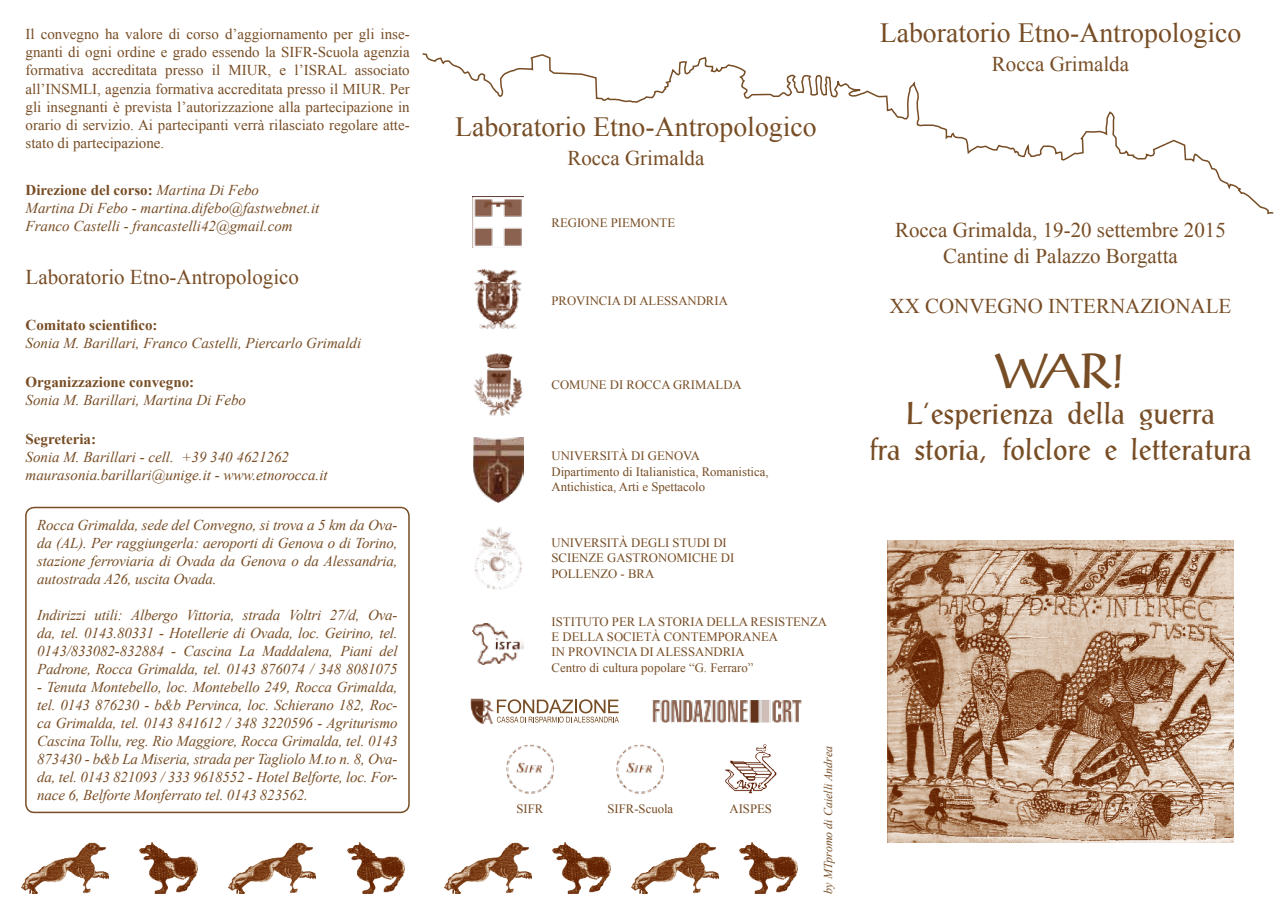
<style>
.page{position:relative;width:1276px;height:915px;background:#fff}
.page>*{position:absolute;margin:0;border:0;box-sizing:border-box;transform-origin:0 0}
.t1{font:48px "Alex Antiqua Book";color:#774d25}
.t2{font:30px/36px "Alex Antiqua Book";color:#774d25;text-align:center}
.t3{font:27.75px "Times New Roman";color:#774d25}
.t4{font:21px/25.2px "Times New Roman";color:#774d25;text-align:center}
.t5{font:italic 15px/18px "Times New Roman";color:#774d25;text-align:justify}
.t6{font:15px/18px "Times New Roman";color:#774d25;text-align:justify}
.t7{font:700 15px "Times New Roman";color:#774d25}
.t8{font:12.75px/15.3px "Times New Roman";color:#774d25}
.t9{font:italic 12px "Times New Roman";color:#774d25}
.s1{font-weight:700;font-style:normal}
</style>
<div class="page">
<svg style="left:422px;top:53px;width:852px;height:162px"></svg>
<img style="left:472px;top:197px;width:51px;height:51px">
<img style="left:474px;top:269px;width:48px;height:60px">
<img style="left:473px;top:353px;width:50px;height:63px">
<img style="left:473px;top:437px;width:50px;height:65px">
<img style="left:474px;top:527px;width:48px;height:63px">
<img style="left:472px;top:623px;width:51px;height:41px">
<img style="left:653px;top:699px;width:148px;height:23px">
<img style="left:470px;top:698px;width:24px;height:25px">
<svg style="left:497px;top:699px;width:122px;height:23px"></svg>
<div style="left:25px;top:506px;width:385px;height:306px;border:2px solid #774d25;border-radius:9px"></div>
<img style="left:506px;top:744px;width:48px;height:50px">
<img style="left:616px;top:744px;width:48px;height:50px">
<img style="left:725px;top:744px;width:51px;height:50px">
<img style="left:22px;top:842px;width:87px;height:51px">
<img style="left:229px;top:842px;width:87px;height:51px">
<img style="left:140px;top:842px;width:58px;height:51px">
<img style="left:347px;top:842px;width:58px;height:51px">
<img style="left:444px;top:842px;width:87px;height:51px">
<img style="left:631px;top:842px;width:87px;height:51px">
<img style="left:552px;top:842px;width:58px;height:51px">
<img style="left:739px;top:842px;width:58px;height:51px">
<img style="left:887px;top:540px;width:346px;height:302px">
<p class="t6" style="left:26px;top:25px;width:386px">Il convegno ha valore di corso d’aggiornamento per gli inse&shy;gnanti di ogni ordine e grado essendo la SIFR-Scuola agenzia formativa accreditata presso il MIUR, e l’ISRAL associato all’INSMLI, agenzia formativa accreditata presso il MIUR. Per gli insegnanti è prevista l’autorizzazione alla partecipazione in orario di servizio. Ai partecipanti verrà rilasciato regolare atte&shy;stato di partecipazione.</p>
<p class="t5" style="left:26px;top:180px;width:295px;text-align:left"><span class="s1">Direzione del corso:</span> Martina Di Febo<br>Martina Di Febo - martina.difebo@fastwebnet.it<br>Franco Castelli - francastelli42@gmail.com</p>
<h3 class="t4" style="left:26px;top:264px;width:275px">Laboratorio Etno-Antropologico</h3>
<p class="t7" style="left:26px;top:314px;width:134px">Comitato scientifico:</p>
<p class="t5" style="left:26px;top:333px;width:337px">Sonia M. Barillari, Franco Castelli, Piercarlo Grimaldi</p>
<p class="t7" style="left:26px;top:371px;width:170px">Organizzazione convegno:</p>
<p class="t5" style="left:26px;top:390px;width:222px">Sonia M. Barillari, Martina Di Febo</p>
<p class="t7" style="left:26px;top:429px;width:72px">Segreteria:</p>
<p class="t5" style="left:26px;top:448px;width:304px">Sonia M. Barillari - cell. +39 340 4621262 maurasonia.barillari@unige.it - www.etnorocca.it</p>
<p class="t5" style="left:37px;top:515px;width:362px">Rocca Grimalda, sede del Convegno, si trova a 5 km da Ova&shy;da (AL). Per raggiungerla: aeroporti di Genova o di Torino, stazione ferroviaria di Ovada da Genova o da Alessandria, autostrada A26, uscita Ovada.</p>
<p class="t5" style="left:37px;top:605px;width:362px">Indirizzi utili: Albergo Vittoria, strada Voltri 27/d, Ova&shy;da, tel. 0143.80331 - Hotellerie di Ovada, loc. Geirino, tel.<br>0143/833082-832884 - Cascina La Maddalena, Piani del Padrone, Rocca Grimalda, tel. 0143 876074 / 348 8081075</p>
<p class="t5" style="left:37px;top:677px;width:362px">- Tenuta Montebello, loc. Montebello 249, Rocca Grimalda, tel. 0143 876230 - b&amp;b Pervinca, loc. Schierano 182, Roc&shy;ca Grimalda, tel. 0143 841612 / 348 3220596 - Agriturismo Cascina Tollu, reg. Rio Maggiore, Rocca Grimalda, tel. 0143<br>873430 - b&amp;b La Miseria, strada per Tagliolo M.to n. 8, Ova&shy;da, tel. 0143 821093 / 333 9618552 - Hotel Belforte, loc. For&shy;nace 6, Belforte Monferrato tel. 0143 823562.</p>
<h3 class="t3" style="left:455px;top:108px;width:363px">Laboratorio Etno-Antropologico</h3>
<h3 class="t4" style="left:567px;top:145px;width:139px">Rocca Grimalda</h3>
<p class="t8" style="left:551px;top:215px;width:125px">REGIONE PIEMONTE</p>
<p class="t8" style="left:551px;top:292px;width:178px">PROVINCIA DI ALESSANDRIA</p>
<p class="t8" style="left:551px;top:377px;width:192px">COMUNE DI ROCCA GRIMALDA</p>
<p class="t8" style="left:551px;top:448px;width:219px">UNIVERSITÀ DI GENOVA<br>Dipartimento di Italianistica, Romanistica,<br>Antichistica, Arti e Spettacolo</p>
<p class="t8" style="left:551px;top:534px;width:184px">UNIVERSITÀ DEGLI STUDI DI<br>SCIENZE GASTRONOMICHE DI<br>POLLENZO - BRA</p>
<p class="t8" style="left:551px;top:613px;width:277px">ISTITUTO PER LA STORIA DELLA RESISTENZA E DELLA SOCIETÀ CONTEMPORANEA<br>IN PROVINCIA DI ALESSANDRIA<br>Centro di cultura popolare “G. Ferraro”</p>
<p class="t8" style="left:516px;top:800px;width:28px">SIFR</p>
<p class="t8" style="left:607px;top:800px;width:67px">SIFR-Scuola</p>
<p class="t8" style="left:729px;top:800px;width:44px">AISPES</p>
<p class="t9" style="left:820px;top:893px;width:149px;rotate:-90deg">by MTpromo di Caielli Andrea</p>
<h3 class="t3" style="left:879px;top:14px;width:363px">Laboratorio Etno-Antropologico</h3>
<h3 class="t4" style="left:992px;top:51px;width:139px">Rocca Grimalda</h3>
<h3 class="t4" style="left:895px;top:217px;width:332px">Rocca Grimalda, 19-20 settembre 2015<br>Cantine di Palazzo Borgatta</h3>
<h3 class="t4" style="left:889px;top:293px;width:343px">XX CONVEGNO INTERNAZIONALE</h3>
<h1 class="t1" style="left:994px;top:343px;width:133px">WAR!</h1>
<h2 class="t2" style="left:869px;top:395px;width:384px">L’esperienza della guerra<br>fra storia, folclore e letteratura</h2>
</div>
